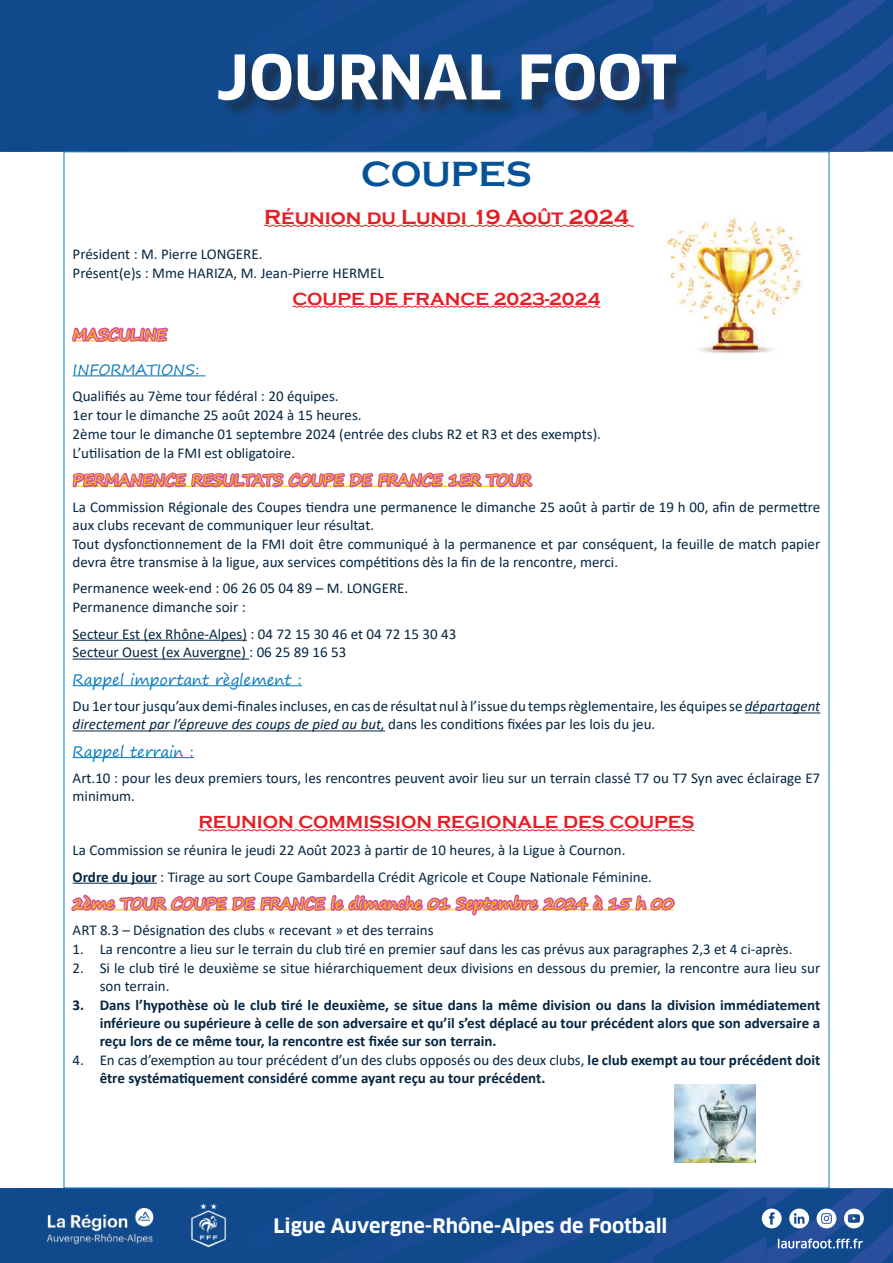
<style>
.page{position:relative;width:893px;height:1263px;background:#fff}
.page>*{position:absolute;margin:0;border:0;box-sizing:border-box;transform-origin:0 0}
.t1{font:700 60px "Clan OT";color:#fff}
.t2{font:700 36px "Copperplate Gothic";color:#045398}
.t3{font:700 21px "Copperplate Gothic";color:#e41e25}
.t4{font:700 19.5px "Clan OT";color:#fff}
.t5{font:700 18px "Copperplate Gothic";color:#e41e25}
.t6{font:15px/18.9px "Calibri";color:#052642}
.t7{font:700 15px/18px "Calibri";color:#052642;text-align:justify}
.t8{font:15px "Segoe Print";color:#fcc011}
.t9{font:15px "Segoe Print";color:#0e7dc0}
.s1{font-style:italic}
.s2{font-weight:700}
.s3{font-weight:400}
</style>
<div class="page">
<svg style="left:0;top:0;width:893px;height:152px;background:#144b8f"></svg>
<svg style="left:0;top:1188px;width:893px;height:75px;background:#1c5193"></svg>
<div style="left:221px;top:56px;width:474px;height:62px;background:#231f20;opacity:.56"></div>
<svg style="left:264px;top:224px;width:371px;height:3px"></svg>
<svg style="left:292px;top:305px;width:309px;height:3px"></svg>
<hr style="left:73px;top:375px;width:132px;height:1px;background:#0e7dc0">
<hr style="left:73px;top:640px;width:174px;height:1px;background:#052642">
<hr style="left:73px;top:659px;width:176px;height:1px;background:#052642">
<hr style="left:73px;top:685px;width:229px;height:1px;background:#0e7dc0">
<hr style="left:745px;top:712px;width:75px;height:1px;background:#052642">
<hr style="left:73px;top:730px;width:312px;height:1px;background:#052642">
<hr style="left:73px;top:757px;width:121px;height:1px;background:#0e7dc0">
<svg style="left:198px;top:829px;width:497px;height:3px"></svg>
<svg style="left:72px;top:327px;width:99px;height:50px"></svg>
<svg style="left:72px;top:472px;width:461px;height:16px"></svg>
<svg style="left:63px;top:843px;width:612px;height:112px"></svg>
<img style="left:666px;top:217px;width:136px;height:137px">
<img style="left:674px;top:1084px;width:82px;height:78px">
<h1 class="t1" style="left:216px;top:42px;width:462px">JOURNAL FOOT</h1>
<h2 class="t2" style="left:361px;top:154px;width:172px">COUPES</h2>
<h3 class="t3" style="left:264px;top:205px;width:366px">Réunion du Lundi 19 Août 2024</h3>
<p class="t6" style="left:73px;top:244px;width:312px">Président : M. Pierre LONGERE.<br>Présent(e)s : Mme HARIZA, M. Jean-Pierre HERMEL</p>
<p class="t5" style="left:292px;top:289px;width:309px">COUPE DE FRANCE 2023-2024</p>
<p class="t8" style="left:73px;top:321px;width:96px">MASCULINE</p>
<p class="t9" style="left:73px;top:356px;width:128px">INFORMATIONS:</p>
<p class="t6" style="left:73px;top:387px;width:530px">Qualifiés au 7ème tour fédéral : 20 équipes.<br>1er tour le dimanche 25 août 2024 à 15 heures.<br>2ème tour le dimanche 01 septembre 2024 (entrée des clubs R2 et R3 et des exempts).<br>L’utilisation de la FMI est obligatoire.</p>
<p class="t8" style="left:73px;top:467px;width:460px">PERMANENCE RESULTATS COUPE DE FRANCE 1ER TOUR</p>
<p class="t6" style="left:73px;top:497px;width:749px;line-height:18.3px">La Commission Régionale des Coupes tiendra une permanence le dimanche 25 août à partir de 19 h 00, afin de permettre aux clubs recevant de communiquer leur résultat.<br>Tout dysfonctionnement de la FMI doit être communiqué à la permanence et par conséquent, la feuille de match papier devra être transmise à la ligue, aux services compétitions dès la fin de la rencontre, merci.</p>
<p class="t6" style="left:73px;top:578px;width:337px">Permanence week-end : 06 26 05 04 89 – M. LONGERE.<br>Permanence dimanche soir :</p>
<p class="t6" style="left:73px;top:624px;width:385px">Secteur Est (ex Rhône-Alpes) : 04 72 15 30 46 et 04 72 15 30 43<br>Secteur Ouest (ex Auvergne) : 06 25 89 16 53</p>
<p class="t9" style="left:73px;top:666px;width:231px">Rappel important règlement :</p>
<p class="t6" style="left:73px;top:697px;width:749px;line-height:18px">Du 1er tour jusqu’aux demi-finales incluses, en cas de résultat nul à l’issue du temps règlementaire, les équipes se <span class="s1">départagent directement par l’épreuve des coups de pied au but,</span> dans les conditions fixées par les lois du jeu.</p>
<p class="t9" style="left:73px;top:738px;width:123px">Rappel terrain :</p>
<p class="t6" style="left:73px;top:769px;width:749px;line-height:18px">Art.10 : pour les deux premiers tours, les rencontres peuvent avoir lieu sur un terrain classé T7 ou T7 Syn avec éclairage E7 minimum.</p>
<p class="t5" style="left:198px;top:812px;width:498px">REUNION COMMISSION REGIONALE DES COUPES</p>
<p class="t6" style="left:73px;top:836px;width:581px;line-height:26.5px">La Commission se réunira le jeudi 22 Août 2023 à partir de 10 heures, à la Ligue à Cournon.<br><span class="s2">Ordre du jour</span> : Tirage au sort Coupe Gambardella Crédit Agricole et Coupe Nationale Féminine.</p>
<p class="t8" style="left:73px;top:890px;width:602px">2ème TOUR COUPE DE FRANCE le dimanche 01 Septembre 2024 à 15 h 00</p>
<p class="t6" style="left:73px;top:920px;width:362px">ART 8.3 – Désignation des clubs « recevant » et des terrains</p>
<p class="t6" style="left:73px;top:939px;width:721px">1. La rencontre a lieu sur le terrain du club tiré en premier sauf dans les cas prévus aux paragraphes 2,3 et 4 ci-après.</p>
<p class="t6" style="left:100px;top:959px;width:722px;line-height:18px;text-indent:-27px">2. Si le club tiré le deuxième se situe hiérarchiquement deux divisions en dessous du premier, la rencontre aura lieu sur son terrain.</p>
<p class="t7" style="left:100px;top:996px;width:722px;text-indent:-27px">3. Dans l’hypothèse où le club tiré le deuxième, se situe dans la même division ou dans la division immédiatement inférieure ou supérieure à celle de son adversaire et qu’il s’est déplacé au tour précédent alors que son adversaire a reçu lors de ce même tour, la rencontre est fixée sur son terrain.</p>
<p class="t7" style="left:100px;top:1050px;width:722px;text-indent:-27px"><span class="s3">4. En cas d’exemption au tour précédent d’un des clubs opposés ou des deux clubs,</span> le club exempt au tour précédent doit être systématiquement considéré comme ayant reçu au tour précédent.</p>
<h3 class="t4" style="left:273px;top:1214px;width:396px">Ligue Auvergne-Rhône-Alpes de Football</h3>
</div>
